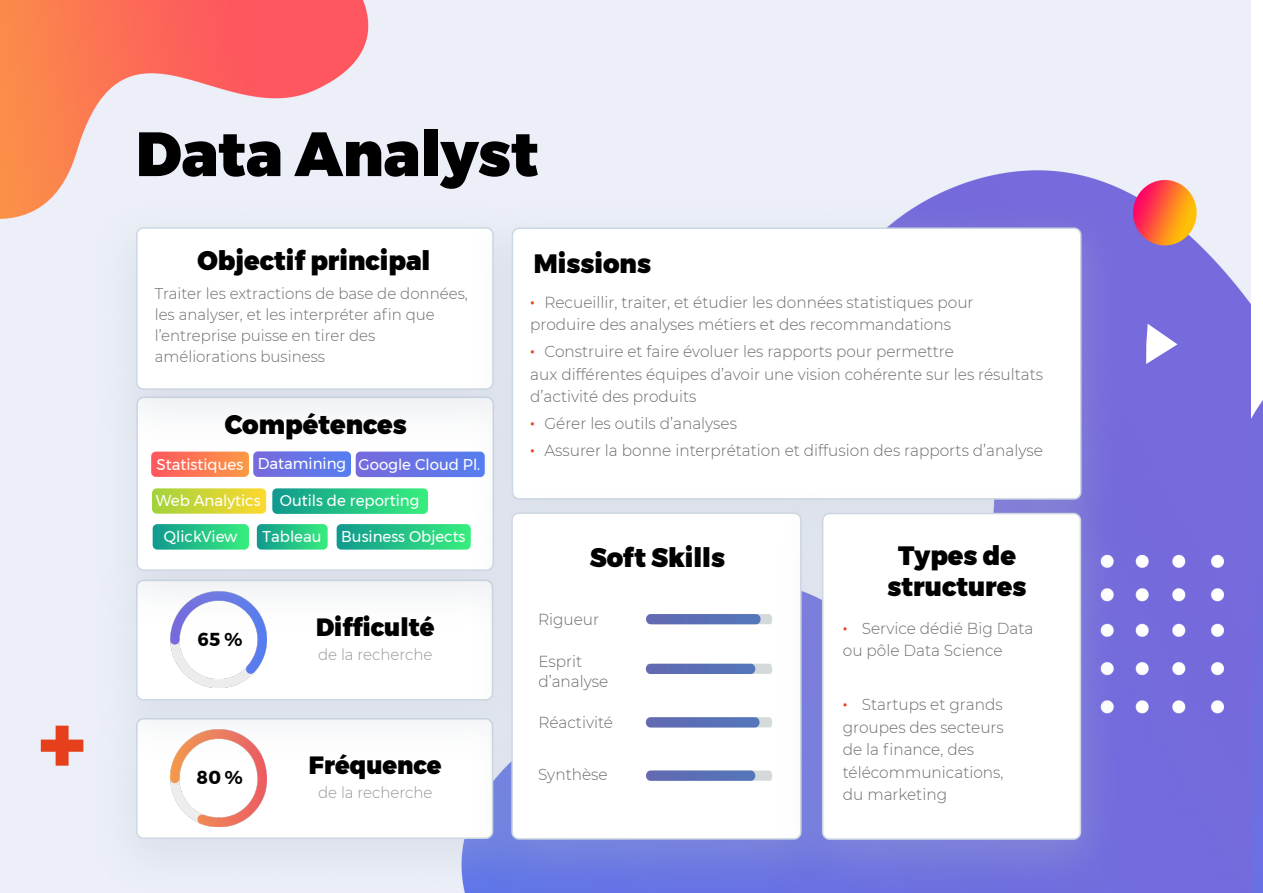
<style>
.page{position:relative;width:1263px;height:893px;background:#fff}
.page>*{position:absolute;margin:0;border:0;box-sizing:border-box;transform-origin:0 0}
.t1{font:900 62.4px "Montserrat";color:#000;scale:.96 1}
.t2{font:900 26.55px "Montserrat";color:#000;scale:.96 1}
.t3{font:900 24.9px "Montserrat";color:#000;scale:.96 1}
.t4{font:700 18.75px "Montserrat";color:#000;scale:.96 1}
.t5{font:300 15.9px/22.5px "Montserrat";color:#6c6b6c;scale:.96 1}
.t6{font:300 15.9px/22.5px "Montserrat";color:#6c6b6d;scale:.96 1}
.t7{font:300 15.6px "Montserrat";color:#6c6b6d;scale:.96 1}
.t8{font:15.6px "Montserrat";color:#fff;scale:.96 1}
.t9{font:300 15.6px "Montserrat";color:#969696;scale:.96 1}
.s1{font-weight:400;font-size:18.75px;color:#e7411b}
</style>
<div class="page">
<img style="left:0;top:0;width:1251px;height:893px">
<img style="left:1146px;top:324px;width:31px;height:40px">
<img style="left:1132px;top:180px;width:64px;height:65px">
<div style="left:1251px;top:400px;width:12px;height:493px;background:#726cde"></div>
<div style="left:92px;top:689px;width:445px;height:204px;background:#e7ebf4"></div>
<div style="left:137px;top:719px;width:355px;height:119px;background:#fff;border-radius:7px"></div>
<div style="left:136px;top:718px;width:357px;height:121px;border:2px solid #cdd7e1;border-radius:7px"></div>
<img style="left:171px;top:760px;width:96px;height:66px">
<div style="left:92px;top:550px;width:445px;height:210px;background:#b0bcc8;opacity:.28"></div>
<div style="left:137px;top:580px;width:355px;height:120px;background:#fff;border-radius:7px"></div>
<div style="left:136px;top:580px;width:357px;height:121px;border:2px solid #cdd7e1;border-radius:7px"></div>
<img style="left:171px;top:630px;width:96px;height:57px">
<div style="left:92px;top:367px;width:446px;height:263px;background:#b0bcc8;opacity:.28"></div>
<div style="left:137px;top:397px;width:356px;height:173px;background:#fff;border-radius:7px"></div>
<div style="left:136px;top:396px;width:358px;height:175px;border:2px solid #cdd7e1;border-radius:7px"></div>
<div style="left:92px;top:198px;width:446px;height:251px;background:#b0bcc8;opacity:.28"></div>
<div style="left:137px;top:228px;width:356px;height:161px;background:#fff;border-radius:7px"></div>
<div style="left:136px;top:227px;width:358px;height:163px;border:2px solid #cdd7e1;border-radius:7px"></div>
<div style="left:467px;top:198px;width:659px;height:361px;background:#b0bcc8;opacity:.28"></div>
<div style="left:512px;top:228px;width:569px;height:271px;background:#fff;border-radius:7px"></div>
<div style="left:512px;top:227px;width:569px;height:273px;border:2px solid #cdd7e1;border-radius:7px"></div>
<div style="left:467px;top:483px;width:379px;height:410px;background:#b0bcc8;opacity:.28"></div>
<div style="left:512px;top:513px;width:289px;height:326px;background:#fff;border-radius:7px"></div>
<div style="left:511px;top:512px;width:290px;height:328px;border:2px solid #cdd7e1;border-radius:7px"></div>
<div style="left:778px;top:483px;width:347px;height:410px;background:#b0bcc8;opacity:.28"></div>
<div style="left:823px;top:514px;width:257px;height:325px;background:#fff;border-radius:7px"></div>
<div style="left:822px;top:513px;width:259px;height:327px;border:2px solid #cdd7e1;border-radius:7px"></div>
<svg style="left:758px;top:614px;width:14px;height:10px"></svg>
<svg style="left:752px;top:664px;width:20px;height:10px"></svg>
<svg style="left:756px;top:717px;width:16px;height:10px"></svg>
<svg style="left:752px;top:770px;width:20px;height:11px"></svg>
<div style="left:646px;top:614px;width:115px;height:10px;background:#5970b6;border-radius:5px"></div>
<div style="left:646px;top:664px;width:109px;height:10px;background:#5a6fb5;border-radius:5px"></div>
<div style="left:646px;top:717px;width:113px;height:10px;background:#5970b6;border-radius:5px"></div>
<div style="left:646px;top:770px;width:109px;height:11px;background:#5a6fb5;border-radius:5px"></div>
<svg style="left:152px;top:488px;width:114px;height:26px;background:#d1d63b"></svg>
<svg style="left:153px;top:524px;width:96px;height:26px;background:#29c588"></svg>
<svg style="left:272px;top:488px;width:156px;height:26px;background:#29c588"></svg>
<svg style="left:257px;top:524px;width:71px;height:26px;background:#2bc589"></svg>
<svg style="left:151px;top:451px;width:334px;height:26px;background:#997dbd"></svg>
<svg style="left:337px;top:524px;width:134px;height:26px;background:#29c588"></svg>
<p class="t1" style="left:136px;top:103px;width:421px">Data Analyst</p>
<p class="t2" style="left:197px;top:238px;width:244px">Objectif principal</p>
<p class="t7" style="left:155px;top:283px;width:328px">Traiter les extractions de base de données,</p>
<p class="t7" style="left:155px;top:304px;width:293px">les analyser, et les interpréter afin que</p>
<p class="t7" style="left:155px;top:325px;width:231px">l’entreprise puisse en tirer des</p>
<p class="t7" style="left:155px;top:346px;width:179px">améliorations business</p>
<p class="t2" style="left:225px;top:403px;width:191px">Compétences</p>
<p class="t8" style="left:157px;top:452px;width:92px">Statistiques</p>
<p class="t8" style="left:258px;top:452px;width:94px">Datamining</p>
<p class="t8" style="left:156px;top:489px;width:111px">Web Analytics</p>
<p class="t8" style="left:164px;top:525px;width:78px">QlickView</p>
<p class="t8" style="left:358px;top:452px;width:128px">Google Cloud Pl.</p>
<p class="t8" style="left:280px;top:489px;width:147px">Outils de reporting</p>
<p class="t8" style="left:263px;top:525px;width:63px">Tableau</p>
<p class="t8" style="left:341px;top:525px;width:131px">Business Objects</p>
<p class="t4" style="left:198px;top:624px;width:48px">65 %</p>
<p class="t4" style="left:197px;top:763px;width:49px">80 %</p>
<p class="t3" style="left:316px;top:606px;width:125px">Difficulté</p>
<p class="t9" style="left:318px;top:643px;width:121px">de la recherche</p>
<p class="t3" style="left:309px;top:745px;width:140px">Fréquence</p>
<p class="t9" style="left:318px;top:782px;width:121px">de la recherche</p>
<p class="t2" style="left:534px;top:242px;width:124px">Missions</p>
<p class="t5" style="left:530px;top:290px;width:463px"><span class="s1">•</span> Recueillir, traiter, et étudier les données statistiques pour</p>
<p class="t5" style="left:530px;top:313px;width:440px">produire des analyses métiers et des recommandations</p>
<p class="t5" style="left:530px;top:340px;width:443px"><span class="s1">•</span> Construire et faire évoluer les rapports pour permettre</p>
<p class="t5" style="left:530px;top:362px;width:536px">aux différentes équipes d’avoir une vision cohérente sur les résultats d’activité des produits</p>
<p class="t5" style="left:530px;top:412px;width:217px"><span class="s1">•</span> Gérer les outils d’analyses</p>
<p class="t5" style="left:530px;top:439px;width:535px"><span class="s1">•</span> Assurer la bonne interprétation et diffusion des rapports d’analyse</p>
<p class="t2" style="left:590px;top:535px;width:143px">Soft Skills</p>
<p class="t6" style="left:538px;top:607px;width:65px">Rigueur</p>
<p class="t6" style="left:538px;top:650px;width:47px">Esprit</p>
<p class="t6" style="left:538px;top:669px;width:74px">d’analyse</p>
<p class="t6" style="left:538px;top:710px;width:79px">Réactivité</p>
<p class="t6" style="left:538px;top:763px;width:74px">Synthèse</p>
<p class="t2" style="left:898px;top:533px;width:124px">Types de</p>
<p class="t2" style="left:887px;top:565px;width:146px">structures</p>
<p class="t6" style="left:843px;top:616px;width:200px"><span class="s1">•</span> Service dédié Big Data</p>
<p class="t6" style="left:843px;top:639px;width:168px">ou pôle Data Science</p>
<p class="t6" style="left:843px;top:693px;width:169px"><span class="s1">•</span> Startups et grands groupes des secteurs de la finance, des télécommunications,</p>
<p class="t6" style="left:843px;top:783px;width:110px">du marketing</p>
</div>
